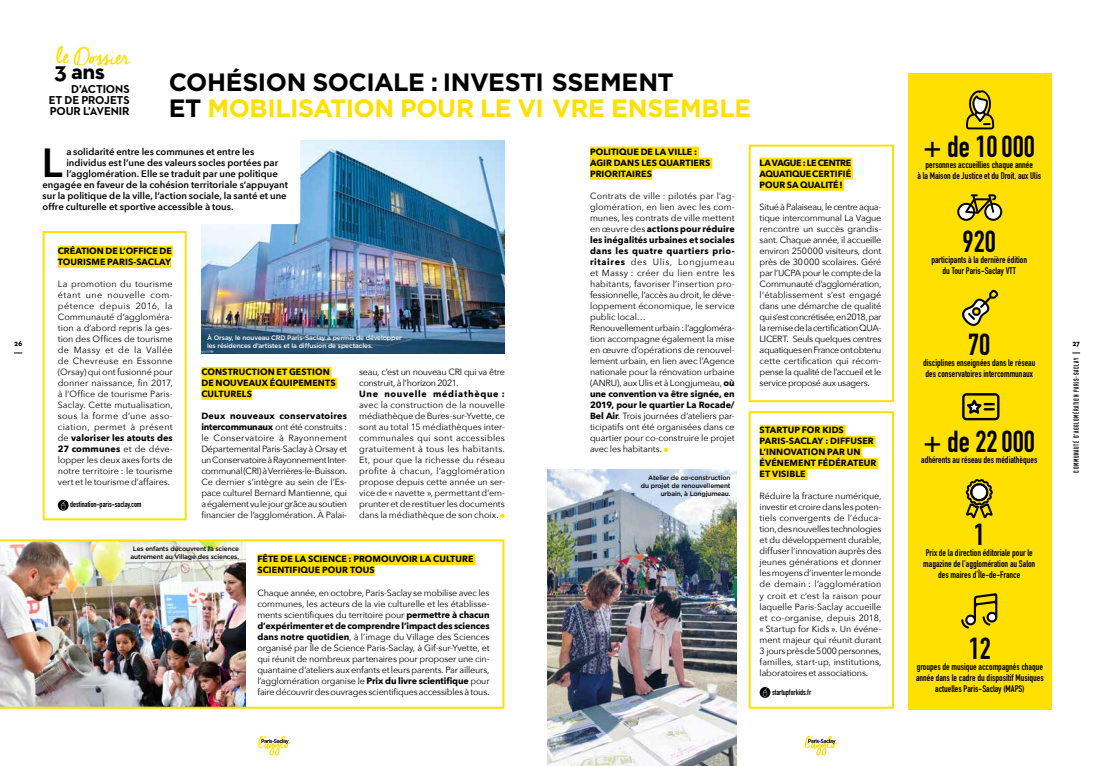
<style>
.page{position:relative;width:1095px;height:766px;background:#fff}
.page>*{position:absolute;margin:0;border:0;box-sizing:border-box;transform-origin:0 0}
.t1{font:600 40.6px "Avenir Next";color:#000}
.t2{font:30px "DIN Engschrift";color:#000}
.t3{font:28.5px "Cheddar Jack";letter-spacing:-.045em;color:#ffe000}
.t4{font:700 25px/26px "Gotham";letter-spacing:-.015em;color:#000}
.t5{font:700 24.3px "Neutraface 2 Text";color:#000}
.t6{font:700 11.6px/11px "Neutraface 2 Text";letter-spacing:-.015em;color:#000;text-align:justify}
.t7{font:9.5px/11px "DIN Engschrift";color:#000;text-align:center}
.t8{font:600 9.5px "Avenir Next";letter-spacing:.005em;color:#000}
.t9{font:9px/11px "Avenir Next";letter-spacing:-.01em;color:#000;text-align:justify}
.t10{font:700 9px/11px "Avenir Next";letter-spacing:.005em;color:#000}
.t11{font:9px/11px "Avenir Next";letter-spacing:-.03em;color:#000}
.t12{font:700 9px "Avenir Next";letter-spacing:.075em;color:#000}
.t13{font:8px "DIN Engschrift";letter-spacing:-.005em;color:#000}
.t14{font:700 8px "Neutraface 2 Text";color:#000}
.t15{font:7px "M Fred";letter-spacing:.09em;color:#000}
.t16{font:500 6.5px/8px "Gotham";letter-spacing:-.02em;color:#000;text-align:right}
.t17{font:500 6.5px/8px "Gotham";letter-spacing:-.02em;color:#fff}
.s1{color:#ffe000}
.s2{font-weight:700}
</style>
<div class="page">
<img style="left:547px;top:469px;width:189px;height:296px">
<img style="left:201px;top:140px;width:304px;height:213px">
<div style="left:907px;top:73px;width:144px;height:636px;background:#ffe000"></div>
<div style="left:590px;top:147px;width:108px;height:11px;background:#ffe000"></div>
<div style="left:590px;top:158px;width:122px;height:11px;background:#ffe000"></div>
<div style="left:590px;top:169px;width:61px;height:11px;background:#ffe000"></div>
<div style="left:28px;top:133px;width:272px;height:91px;background:#fff;border-radius:3px"></div>
<svg style="left:42px;top:230px;width:145px;height:291px"></svg>
<img style="left:0;top:539px;width:505px;height:170px">
<div style="left:201px;top:367px;width:130px;height:11px;background:#ffe000"></div>
<div style="left:201px;top:378px;width:136px;height:11px;background:#ffe000"></div>
<div style="left:201px;top:389px;width:51px;height:11px;background:#ffe000"></div>
<svg style="left:748px;top:411px;width:146px;height:298px"></svg>
<svg style="left:748px;top:144px;width:146px;height:259px"></svg>
<svg style="left:965px;top:479px;width:28px;height:38px"></svg>
<svg style="left:961px;top:593px;width:36px;height:35px"></svg>
<svg style="left:962px;top:393px;width:37px;height:27px"></svg>
<svg style="left:957px;top:194px;width:45px;height:27px"></svg>
<svg style="left:966px;top:90px;width:27px;height:39px"></svg>
<svg style="left:962px;top:290px;width:36px;height:36px"></svg>
<svg style="left:258px;top:735px;width:33px;height:20px"></svg>
<svg style="left:805px;top:735px;width:32px;height:20px"></svg>
<h3 class="t3" style="left:56px;top:40px;width:75px">le Dossier</h3>
<h3 class="t5" style="left:54px;top:55px;width:52px">3 ans</h3>
<p class="t6" style="left:49px;top:84px;width:82px;text-indent:22px">D’ACTIONS ET DE PROJETS POUR L’AVENIR</p>
<h3 class="t4" style="left:169px;top:69px;width:583px">COHÉSION SOCIALE : INVESTI SSEMENT<br>ET <span class="s1">MOBILISATION POUR LE VI VRE ENSEMBLE</span></h3>
<h2 class="t2" style="left:923px;top:128px;width:113px">+ de 10000</h2>
<p class="t7" style="left:917px;top:159px;width:125px">personnes accueillies chaque année<br>à la Maison de Justice et du Droit, aux Ulis</p>
<h1 class="t1" style="left:42px;top:128px;width:22px">L</h1>
<p class="t8" style="left:66px;top:144px;width:189px">a solidarité entre les communes et entre les</p>
<p class="t10" style="left:590px;top:146px;width:122px">POLITIQUE DE LA VILLE :<br>AGIR DANS LES QUARTIERS<br>PRIORITAIRES</p>
<p class="t9" style="left:590px;top:190px;width:146px;text-align:left">Contrats de ville : pilotés par l’ag&shy;glomération, en lien avec les com&shy;munes, les contrats de ville mettent en œuvre des <span class="s2">actions pour réduire les inégalités urbaines et sociales dans les quatre quartiers prio&shy;ritaires</span> des Ulis, Longjumeau et Massy : créer du lien entre les habitants, favoriser l’insertion pro&shy;fessionnelle, l’accès au droit, le déve&shy;loppement économique, le service public local…<br>Renouvellement urbain : l’aggloméra&shy;tion accompagne également la mise en œuvre d’opérations de renouvel&shy;lement urbain, en lien avec l’Agence nationale pour la rénovation urbaine (ANRU), aux Ulis et à Longjumeau, <span class="s2">où une convention va être signée, en 2019, pour le quartier La Rocade/ Bel Air</span>. Trois journées d’ateliers par&shy;ticipatifs ont été organisées dans ce quartier pour co-construire le projet avec les habitants. <span class="s1">●</span></p>
<p class="t8" style="left:66px;top:155px;width:213px">individus est l’une des valeurs socles portées par</p>
<p class="t8" style="left:66px;top:166px;width:213px">l’agglomération. Elle se traduit par une politique</p>
<p class="t8" style="left:42px;top:177px;width:247px">engagée en faveur de la cohésion territoriale s’appuyant</p>
<p class="t8" style="left:42px;top:188px;width:246px">sur la politique de la ville, l’action sociale, la santé et une</p>
<p class="t8" style="left:42px;top:199px;width:193px">offre culturelle et sportive accessible à tous.</p>
<p class="t10" style="left:759px;top:157px;width:93px;text-align:justify">LA VAGUE : LE CENTRE AQUATIQUE CERTIFIÉ POUR SA QUALITÉ!</p>
<p class="t9" style="left:759px;top:201px;width:123px">Situé à Palaiseau, le centre aqua&shy;tique intercommunal La Vague rencontre un succès grandis&shy;sant. Chaque année, il accueille environ 250000 visiteurs, dont près de 30000 scolaires. Géré par l’UCPA pour le compte de la Communauté d’agglomération, l’établissement s’est engagé dans une démarche de qualité qui s’est concrétisée, en 2018, par la remise de la certification QUA-LICERT. Seuls quelques centres aquatiques en France ont obtenu cette certification qui récom&shy;pense la qualité de l’accueil et le service proposé aux usagers.</p>
<h2 class="t2" style="left:962px;top:224px;width:35px">920</h2>
<p class="t7" style="left:931px;top:254px;width:97px">participants à la dernière édition du Tour Paris-Saclay VTT</p>
<p class="t10" style="left:58px;top:245px;width:115px">CRÉATION DE L’OFFICE DE<br>TOURISME PARIS-SACLAY</p>
<p class="t9" style="left:58px;top:278px;width:116px">La promotion du tourisme étant une nouvelle com&shy;pétence depuis 2016, la Communauté d’aggloméra&shy;tion a d’abord repris la ges&shy;tion des Offices de tourisme de Massy et de la Vallée de Chevreuse en Essonne (Orsay) qui ont fusionné pour donner naissance, fin 2017, à l’Office de tourisme Paris-Saclay. Cette mutualisation, sous la forme d’une asso&shy;ciation, permet à présent de <span class="s2">valoriser les atouts des 27 communes</span> et de déve&shy;lopper les deux axes forts de notre territoire : le tourisme vert et le tourisme d’affaires.</p>
<p class="t13" style="left:70px;top:500px;width:73px">destination-paris-saclay.com</p>
<p class="t17" style="left:207px;top:333px;width:196px">À Orsay, le nouveau CRD Paris-Saclay a permis de développer les résidences d’artistes et la diffusion de spectacles.</p>
<h2 class="t2" style="left:967px;top:327px;width:24px">70</h2>
<p class="t7" style="left:922px;top:357px;width:114px;text-align:left">disciplines enseignées dans le réseau des conservatoires intercommunaux</p>
<p class="t14" style="left:14px;top:338px;width:10px">26</p>
<p class="t14" style="left:1072px;top:338px;width:9px">27</p>
<p class="t15" style="left:1072px;top:472px;width:116px;rotate:-90deg">COMMUNAUTÉ D’AGGLOMÉRATION PARIS-SACLAY</p>
<p class="t11" style="left:359px;top:366px;width:147px">seau, c’est un nouveau CRI qui va être construit, à l’horizon 2021.</p>
<p class="t12" style="left:359px;top:386px;width:147px">Une nouvelle médiathèque :</p>
<p class="t9" style="left:359px;top:399px;width:147px">avec la construction de la nouvelle médiathèque de Bures-sur-Yvette, ce sont au total 15 médiathèques inter&shy;communales qui sont accessibles gratuitement à tous les habitants.<br>Et, pour que la richesse du réseau profite à chacun, l’agglomération propose depuis cette année un ser&shy;vice de « navette », permettant d’em&shy;prunter et de restituer les documents dans la médiathèque de son choix. <span class="s1">●</span></p>
<p class="t10" style="left:201px;top:366px;width:136px">CONSTRUCTION ET GESTION<br>DE NOUVEAUX ÉQUIPEMENTS<br>CULTURELS</p>
<p class="t9" style="left:201px;top:410px;width:147px"><span class="s2">Deux nouveaux conservatoires intercommunaux</span> ont été construits : le Conservatoire à Rayonnement Départemental Paris-Saclay à Orsay et un Conservatoire à Rayonnement Inter&shy;communal (CRI) à Verrières-le-Buisson.<br>Ce dernier s’intègre au sein de l’Es&shy;pace culturel Bernard Mantienne, qui a également vu le jour grâce au soutien financier de l’agglomération. À Palai-</p>
<p class="t10" style="left:759px;top:424px;width:118px">STARTUP FOR KIDS<br>PARIS-SACLAY : DIFFUSER<br>L’INNOVATION PAR UN<br>ÉVÉNEMENT FÉDÉRATEUR<br>ET VISIBLE</p>
<p class="t9" style="left:759px;top:490px;width:123px">Réduire la fracture numérique, investir et croire dans les poten&shy;tiels convergents de l’éduca&shy;tion, des nouvelles technologies et du développement durable, diffuser l’innovation auprès des jeunes générations et donner les moyens d’inventer le monde de demain : l’agglomération y croit et c’est la raison pour laquelle Paris-Saclay accueille et co-organise, depuis 2018, « Startup for Kids ». Un événe&shy;ment majeur qui réunit durant 3 jours près de 5000 personnes, familles, start-up, institutions, laboratoires et associations.</p>
<p class="t13" style="left:771px;top:687px;width:41px">startupforkids.fr</p>
<h2 class="t2" style="left:923px;top:424px;width:113px">+ de 22000</h2>
<p class="t7" style="left:920px;top:454px;width:118px">adhérents au réseau des médiathèques</p>
<p class="t16" style="left:640px;top:474px;width:91px">Atelier de co-construction du projet de renouvellement urbain, à Longjumeau.</p>
<h2 class="t2" style="left:973px;top:516px;width:13px">1</h2>
<p class="t7" style="left:923px;top:546px;width:114px">Prix de la direction éditoriale pour le magazine de l’agglomération au Salon des maires d’Île-de-France</p>
<p class="t16" style="left:130px;top:544px;width:110px;text-align:center">Les enfants découvrent la science autrement au Village des sciences.</p>
<p class="t10" style="left:257px;top:553px;width:217px">FÊTE DE LA SCIENCE : PROMOUVOIR LA CULTURE<br>SCIENTIFIQUE POUR TOUS</p>
<p class="t9" style="left:257px;top:586px;width:234px">Chaque année, en octobre, Paris-Saclay se mobilise avec les communes, les acteurs de la vie culturelle et les établisse&shy;ments scientifiques du territoire pour <span class="s2">permettre à chacun d’expérimenter et de comprendre l’impact des sciences dans notre quotidien</span>, à l’image du Village des Sciences organisé par Île de Science Paris-Saclay, à Gif-sur-Yvette, et qui réunit de nombreux partenaires pour proposer une cin&shy;quantaine d’ateliers aux enfants et leurs parents. Par ailleurs, l’agglomération organise le <span class="s2">Prix du livre scientifique</span> pour faire découvrir des ouvrages scientifiques accessibles à tous.</p>
<h2 class="t2" style="left:968px;top:630px;width:24px">12</h2>
<p class="t7" style="left:915px;top:660px;width:129px">groupes de musique accompagnés chaque année dans le cadre du dispositif Musiques actuelles Paris-Saclay (MAPS)</p>
</div>
